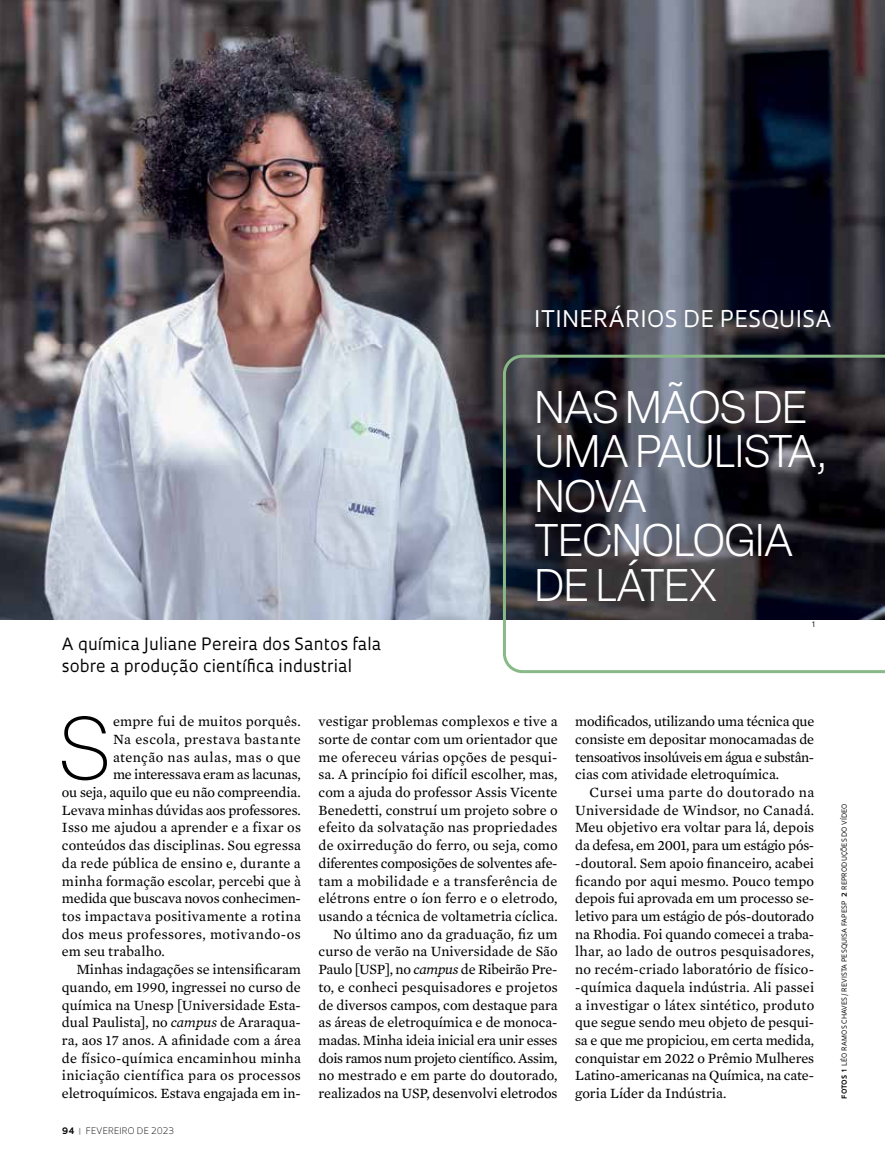
<style>
.page{position:relative;width:885px;height:1169px;background:#fff}
.page>*{position:absolute;margin:0;border:0;box-sizing:border-box;transform-origin:0 0}
.t1{font:200 87.75px "Elza";color:#000}
.t2{font:300 45px/44.5px "Elza";letter-spacing:-.01em;color:#fff}
.t3{font:22.35px "Oculum";letter-spacing:.015em;color:#fff}
.t4{font:16.5px/22.5px "Oculum";letter-spacing:.005em;color:#000}
.t5{font:14.4px/17.7px "Mercury Text G2";color:#000;text-align:justify}
.t6{font:14.4px "Mercury Text G2";letter-spacing:.02em;color:#000}
.t7{font:14.4px "Mercury Text G2";letter-spacing:-.02em;color:#000}
.t8{font:14.4px "Mercury Text G2";letter-spacing:.03em;color:#000}
.t9{font:14.4px "Mercury Text G2";letter-spacing:.035em;color:#000}
.t10{font:300 8.7px "Oculum";letter-spacing:.015em;color:#000}
.t11{font:7.35px "Oculum";color:#000}
.t12{font:6.75px "Oculum";letter-spacing:.015em;color:#000}
.s1{font-style:italic}
.s2{font-weight:700}
.s3{font-weight:700;color:#939598}
</style>
<div class="page">
<img style="left:0;top:0;width:885px;height:620px">
<svg style="left:501px;top:264px;width:384px;height:410px;background:#4c4d54"></svg>
<h3 class="t3" style="left:534px;top:304px;width:299px">ITINERÁRIOS DE PESQUISA</h3>
<h2 class="t2" style="left:534px;top:384px;width:295px">NAS MÃOS DE<br>UMA PAULISTA,<br>NOVA<br>TECNOLOGIA<br>DE LÁTEX</h2>
<p class="t4" style="left:62px;top:632px;width:321px">A química Juliane Pereira dos Santos fala sobre a produção científica industrial</p>
<h1 class="t1" style="left:58px;top:692px;width:54px">S</h1>
<p class="t5" style="left:113px;top:711px;width:189px">empre fui de muitos porquês.</p>
<p class="t9" style="left:113px;top:728px;width:189px">Na escola, prestava bastante</p>
<p class="t8" style="left:113px;top:746px;width:189px">atenção nas aulas, mas o que</p>
<p class="t7" style="left:113px;top:764px;width:189px">me interessava eram as lacunas,</p>
<p class="t5" style="left:62px;top:782px;width:240px">ou seja, aquilo que eu não compreendia.</p>
<p class="t5" style="left:62px;top:800px;width:240px">Levava minhas dúvidas aos professores.</p>
<p class="t5" style="left:62px;top:818px;width:240px">Isso me ajudou a aprender e a fixar os</p>
<p class="t5" style="left:62px;top:835px;width:240px">conteúdos das disciplinas. Sou egressa</p>
<p class="t5" style="left:62px;top:853px;width:240px">da rede pública de ensino e, durante a</p>
<p class="t5" style="left:62px;top:871px;width:240px">minha formação escolar, percebi que à</p>
<p class="t7" style="left:62px;top:888px;width:240px">medida que buscava novos conhecimen-</p>
<p class="t6" style="left:62px;top:905px;width:240px">tos impactava positivamente a rotina</p>
<p class="t8" style="left:62px;top:923px;width:240px">dos meus professores, motivando-os</p>
<p class="t5" style="left:62px;top:942px;width:104px">em seu trabalho.</p>
<p class="t5" style="left:76px;top:959px;width:226px">Minhas indagações se intensificaram</p>
<p class="t5" style="left:62px;top:977px;width:240px">quando, em 1990, ingressei no curso de</p>
<p class="t5" style="left:62px;top:995px;width:240px">química na Unesp [Universidade Esta-</p>
<p class="t5" style="left:62px;top:1012px;width:240px">dual Paulista], no <span class="s1">campus</span> de Araraqua-</p>
<p class="t5" style="left:62px;top:1030px;width:240px">ra, aos 17 anos. A afinidade com a área</p>
<p class="t5" style="left:62px;top:1048px;width:240px">de físico-química encaminhou minha</p>
<p class="t6" style="left:62px;top:1065px;width:240px">iniciação científica para os processos</p>
<p class="t5" style="left:62px;top:1083px;width:240px">eletroquímicos. Estava engajada em in-</p>
<p class="t10" style="left:62px;top:1124px;width:114px"><span class="s2">94</span> <span class="s3">|</span> FEVEREIRO DE 2023</p>
<p class="t5" style="left:319px;top:711px;width:241px;text-align:right">vestigar problemas complexos e tive a sorte de contar com um orientador que me ofereceu várias opções de pesqui&shy;sa. A princípio foi difícil escolher, mas, com a ajuda do professor Assis Vicente Benedetti, construí um projeto sobre o efeito da solvatação nas propriedades de oxirredução do ferro, ou seja, como diferentes composições de solventes afe&shy;tam a mobilidade e a transferência de elétrons entre o íon ferro e o eletrodo, usando a técnica de voltametria cíclica.<br>No último ano da graduação, fiz um curso de verão na Universidade de São Paulo [USP], no <span class="s1">campus</span> de Ribeirão Pre&shy;to, e conheci pesquisadores e projetos de diversos campos, com destaque para as áreas de eletroquímica e de monoca&shy;madas. Minha ideia inicial era unir esses dois ramos num projeto científico. Assim, no mestrado e em parte do doutorado, realizados na USP, desenvolvi eletrodos</p>
<p class="t11" style="left:812px;top:619px;width:5px">1</p>
<p class="t5" style="left:575px;top:711px;width:241px">modificados, utilizando uma técnica que consiste em depositar monocamadas de tensoativos insolúveis em água e substân&shy;cias com atividade eletroquímica.</p>
<p class="t5" style="left:575px;top:782px;width:241px;text-indent:14px">Cursei uma parte do doutorado na Universidade de Windsor, no Canadá.<br>Meu objetivo era voltar para lá, depois da defesa, em 2001, para um estágio pós--doutoral. Sem apoio financeiro, acabei ficando por aqui mesmo. Pouco tempo depois fui aprovada em um processo se&shy;letivo para um estágio de pós-doutorado na Rhodia. Foi quando comecei a traba&shy;lhar, ao lado de outros pesquisadores, no recém-criado laboratório de físico--química daquela indústria. Ali passei a investigar o látex sintético, produto que segue sendo meu objeto de pesqui&shy;sa e que me propiciou, em certa medida, conquistar em 2022 o Prêmio Mulheres Latino-americanas na Química, na cate&shy;goria Líder da Indústria.</p>
<p class="t12" style="left:840px;top:1098px;width:297px;rotate:-90deg"><span class="s2">FOTOS 1</span> LÉO RAMOS CHAVES /REVISTA PESQUISA FAPESP <span class="s2">2</span> REPRODUÇÕES DO VÍDEO</p>
</div>
